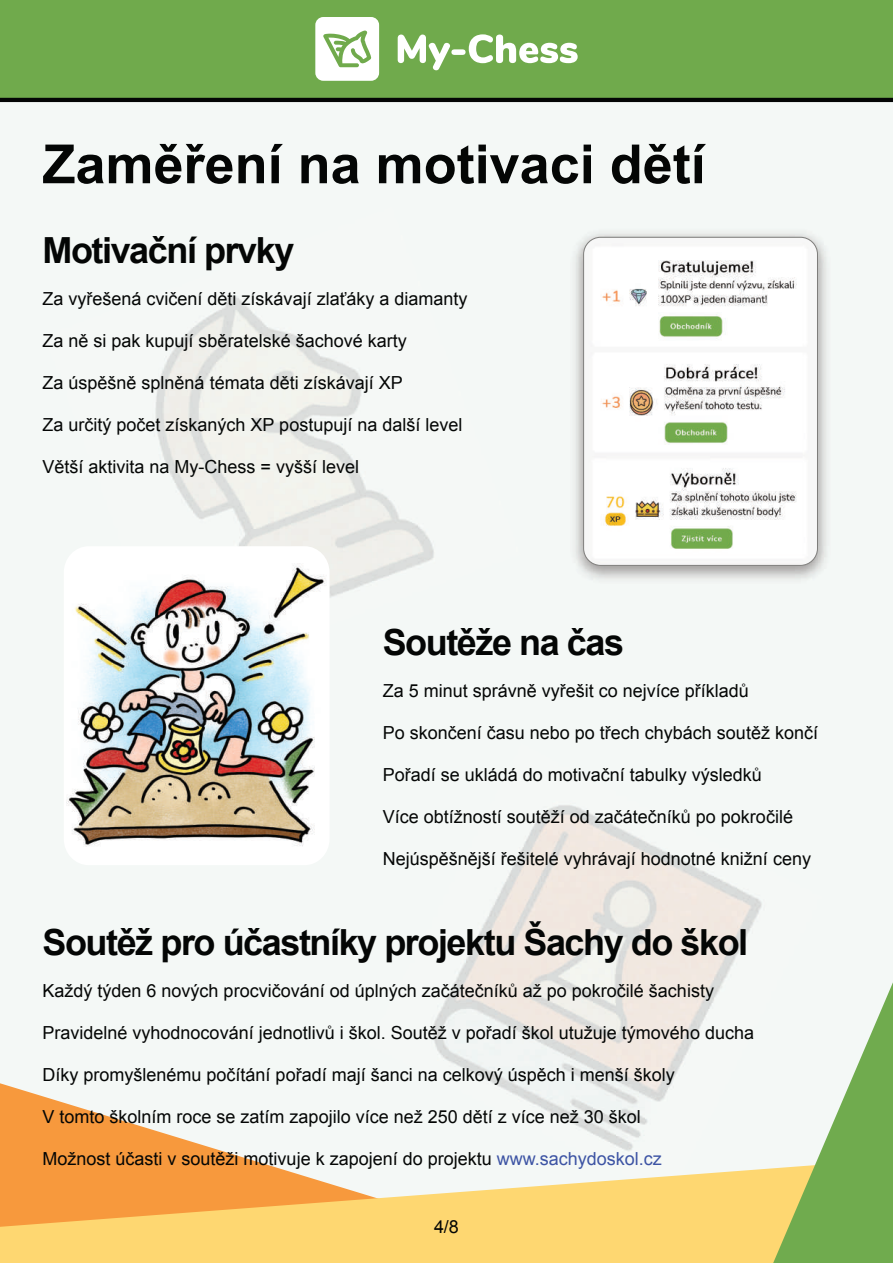
<style>
.page{position:relative;width:893px;height:1263px;background:#f4f8f6}
.page>*{position:absolute;margin:0;border:0;box-sizing:border-box;transform-origin:0 0}
.t1{font:700 54px "Arial";color:#040605}
.t2{font:700 36px "Arial";letter-spacing:-.04em;color:#040605}
.t3{font:18px "Arial";color:#040605}
.s1{color:#3d54a4}
</style>
<div class="page">
<img style="left:433px;top:805px;width:329px;height:346px">
<img style="left:155px;top:296px;width:279px;height:302px">
<svg style="left:0;top:1083px;width:491px;height:76px"></svg>
<svg style="left:0;top:1159px;width:760px;height:104px;background:#facd79"></svg>
<svg style="left:760px;top:975px;width:133px;height:288px"></svg>
<div style="left:0;top:0;width:893px;height:102px;background:#70aa4c"></div>
<svg style="left:398px;top:34px;width:180px;height:36px"></svg>
<svg style="left:315px;top:17px;width:64px;height:64px"></svg>
<img style="left:575px;top:233px;width:252px;height:346px">
<img style="left:584px;top:237px;width:233px;height:328px;border-radius:17px">
<div style="left:583px;top:237px;width:235px;height:329px;border:1px solid #7e7d7b;border-radius:17px"></div>
<div style="left:64px;top:546px;width:266px;height:319px;background:#fff;border-radius:26px"></div>
<img style="left:66px;top:565px;width:260px;height:282px">
<h1 class="t1" style="left:43px;top:144px;width:665px">Zaměření na motivaci dětí</h1>
<h2 class="t2" style="left:43px;top:237px;width:253px">Motivační prvky</h2>
<p class="t3" style="left:43px;top:292px;width:426px">Za vyřešená cvičení děti získávají zlaťáky a diamanty</p>
<p class="t3" style="left:43px;top:334px;width:366px">Za ně si pak kupují sběratelské šachové karty</p>
<p class="t3" style="left:43px;top:376px;width:362px">Za úspěšně splněná témata děti získávají XP</p>
<p class="t3" style="left:43px;top:418px;width:421px">Za určitý počet získaných XP postupují na další level</p>
<p class="t3" style="left:43px;top:460px;width:318px">Větší aktivita na My-Chess = vyšší level</p>
<h2 class="t2" style="left:383px;top:629px;width:243px">Soutěže na čas</h2>
<p class="t3" style="left:383px;top:684px;width:368px">Za 5 minut správně vyřešit co nejvíce příkladů</p>
<p class="t3" style="left:383px;top:726px;width:437px">Po skončení času nebo po třech chybách soutěž končí</p>
<p class="t3" style="left:383px;top:768px;width:381px">Pořadí se ukládá do motivační tabulky výsledků</p>
<p class="t3" style="left:383px;top:810px;width:412px">Více obtížností soutěží od začátečníků po pokročilé</p>
<p class="t3" style="left:383px;top:852px;width:430px">Nejúspěšnější řešitelé vyhrávají hodnotné knižní ceny</p>
<h2 class="t2" style="left:43px;top:928px;width:707px">Soutěž pro účastníky projektu Šachy do škol</h2>
<p class="t3" style="left:43px;top:983px;width:673px">Každý týden 6 nových procvičování od úplných začátečníků až po pokročilé šachisty</p>
<p class="t3" style="left:43px;top:1025px;width:713px">Pravidelné vyhodnocování jednotlivů i škol. Soutěž v pořadí škol utužuje týmového ducha</p>
<p class="t3" style="left:43px;top:1067px;width:634px">Díky promyšlenému počítání pořadí mají šanci na celkový úspěch i menší školy</p>
<p class="t3" style="left:43px;top:1109px;width:600px">V tomto školním roce se zatím zapojilo více než 250 dětí z více než 30 škol</p>
<p class="t3" style="left:43px;top:1151px;width:621px">Možnost účasti v soutěži motivuje k zapojení do projektu <span class="s1">www.sachydoskol.cz</span></p>
<p class="t3" style="left:434px;top:1220px;width:26px">4/8</p>
</div>
